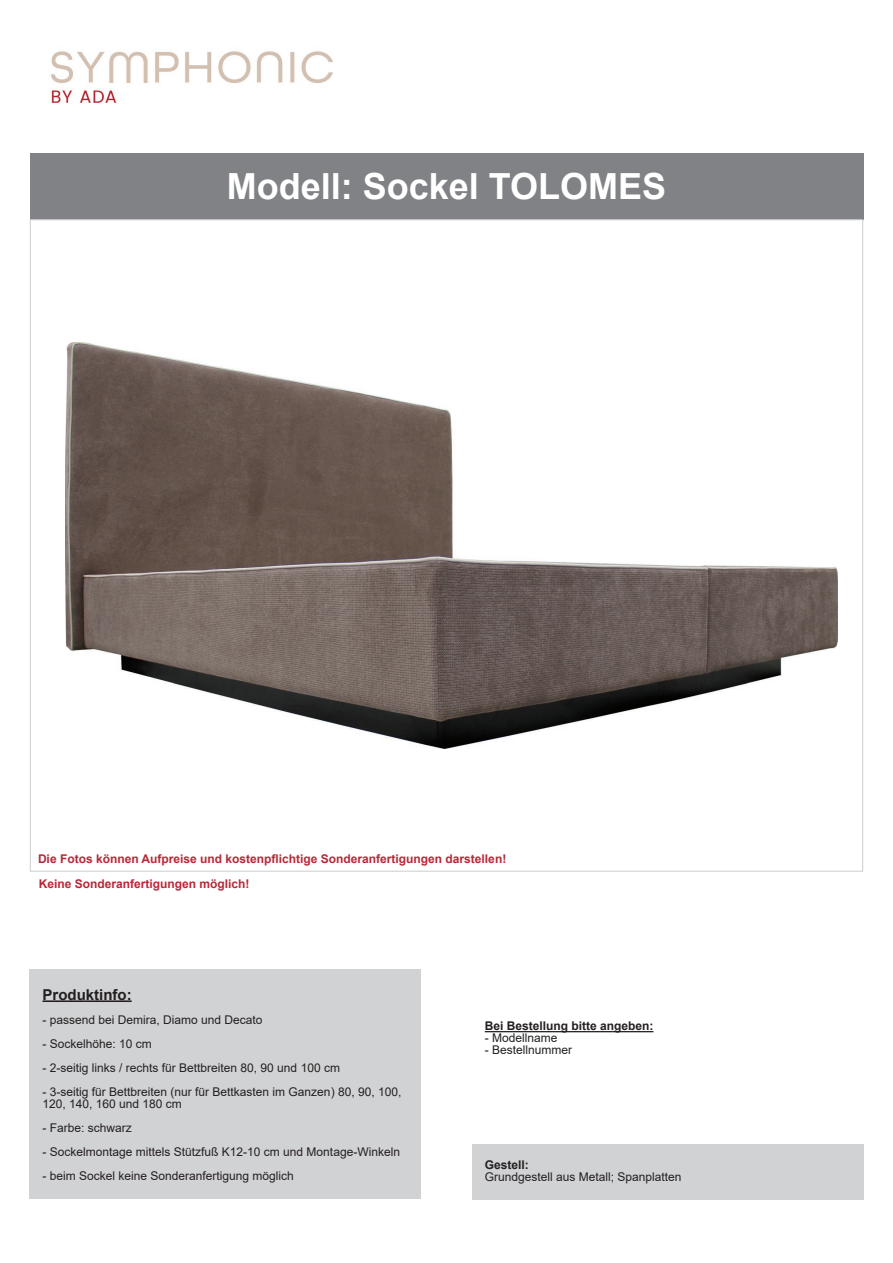
<style>
.page{position:relative;width:893px;height:1263px;background:#fff}
.page>*{position:absolute;margin:0;border:0;box-sizing:border-box;transform-origin:0 0}
.t1{font:700 36px "Arial";color:#fff}
.t2{font:700 15px "Arial";color:#231f20}
.t3{font:12px/12px "Arial";color:#231f20}
.t4{font:700 12px "Arial";color:#b72837}
.t5{font:700 12px "Arial";color:#231f20}
</style>
<div class="page">
<img style="left:51px;top:51px;width:282px;height:51px">
<div style="left:30px;top:153px;width:833px;height:66px;background:#808285"></div>
<hr style="left:485px;top:1031px;width:168px;height:1px;background:#231f20">
<div style="left:472px;top:1144px;width:391px;height:55px;background:#d1d2d4"></div>
<div style="left:30px;top:969px;width:391px;height:230px;background:#d1d2d4"></div>
<hr style="left:43px;top:1000px;width:89px;height:2px;background:#231f20">
<img style="left:65px;top:343px;width:773px;height:405px">
<h1 class="t1" style="left:227px;top:161px;width:441px">Modell: Sockel TOLOMES</h1>
<p class="t4" style="left:38px;top:850px;width:470px">Die Fotos können Aufpreise und kostenpflichtige Sonderanfertigungen darstellen!</p>
<p class="t4" style="left:39px;top:875px;width:212px">Keine Sonderanfertigungen möglich!</p>
<p class="t2" style="left:43px;top:984px;width:91px">Produktinfo:</p>
<p class="t3" style="left:43px;top:1013px;width:222px">- passend bei Demira, Diamo und Decato</p>
<p class="t3" style="left:43px;top:1037px;width:111px">- Sockelhöhe: 10 cm</p>
<p class="t3" style="left:43px;top:1061px;width:299px">- 2-seitig links / rechts für Bettbreiten 80, 90 und 100 cm</p>
<p class="t3" style="left:43px;top:1085px;width:360px">- 3-seitig für Bettbreiten (nur für Bettkasten im Ganzen) 80, 90, 100,<br>120, 140, 160 und 180 cm</p>
<p class="t3" style="left:43px;top:1121px;width:91px">- Farbe: schwarz</p>
<p class="t3" style="left:43px;top:1145px;width:359px">- Sockelmontage mittels Stützfuß K12-10 cm und Montage-Winkeln</p>
<p class="t3" style="left:43px;top:1169px;width:253px">- beim Sockel keine Sonderanfertigung möglich</p>
<p class="t5" style="left:485px;top:1018px;width:170px">Bei Bestellung bitte angeben:</p>
<p class="t3" style="left:485px;top:1032px;width:74px">- Modellname</p>
<p class="t3" style="left:485px;top:1044px;width:89px">- Bestellnummer</p>
<p class="t5" style="left:485px;top:1156px;width:46px">Gestell:</p>
<p class="t3" style="left:485px;top:1170px;width:198px">Grundgestell aus Metall; Spanplatten</p>
</div>
